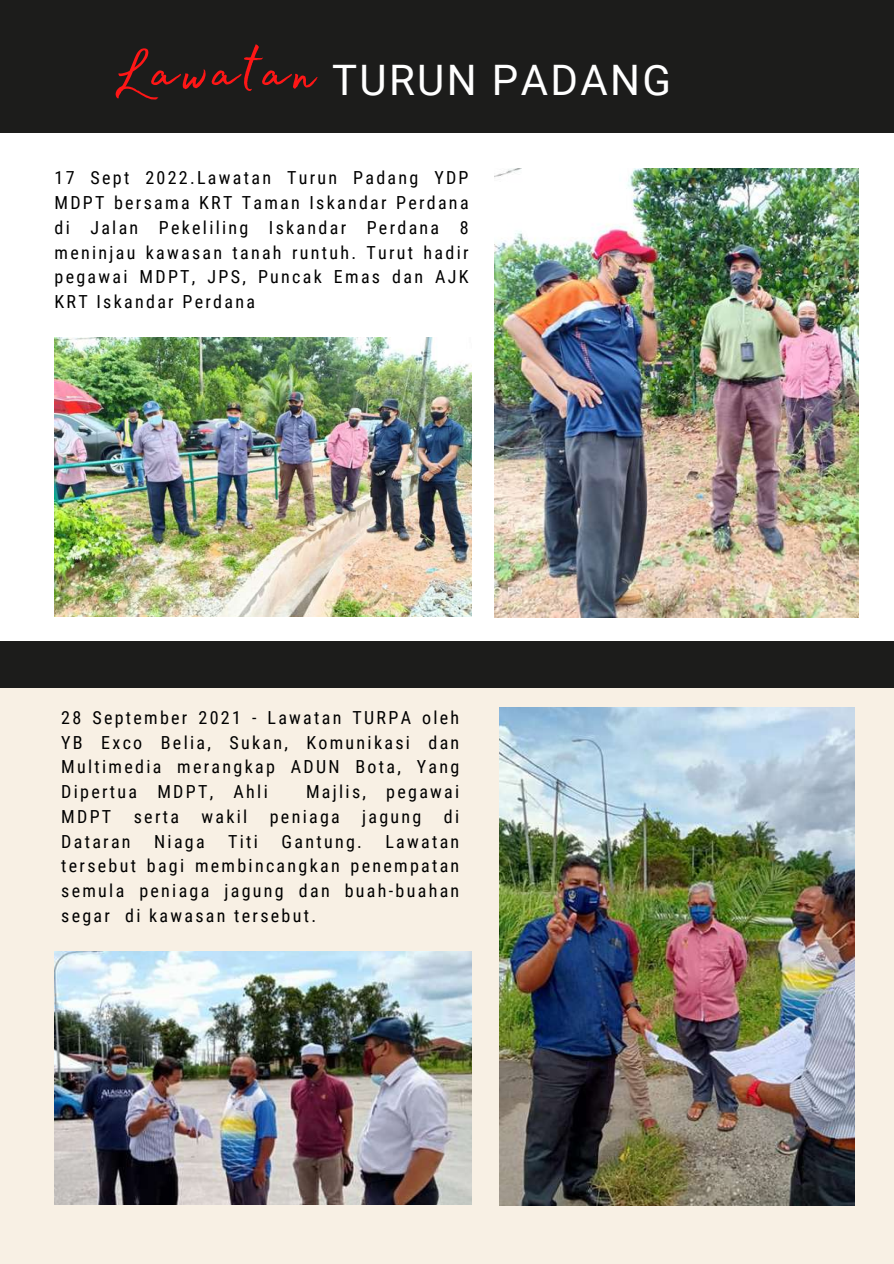
<style>
.page{position:relative;width:894px;height:1264px;background:#fff}
.page>*{position:absolute;margin:0;border:0;box-sizing:border-box;transform-origin:0 0}
.t1{font:78px "Madelyn Fill";letter-spacing:.055em;color:#ff1616}
.t2{font:42px "Roboto";letter-spacing:.055em;color:#fff}
.t3{font:18px/24.8px "Roboto Condensed";letter-spacing:.125em;color:#000;text-align:justify}
</style>
<div class="page">
<div style="left:0;top:0;width:893px;height:132px;background:#1c1c1b"></div>
<img style="left:54px;top:338px;width:417px;height:279px">
<img style="left:494px;top:168px;width:364px;height:449px">
<div style="left:0;top:641px;width:893px;height:47px;background:#1c1c1b"></div>
<div style="left:0;top:688px;width:893px;height:575px;background:#f8f0e4"></div>
<img style="left:54px;top:951px;width:417px;height:253px">
<img style="left:499px;top:707px;width:355px;height:498px">
<h1 class="t1" style="left:112px;top:12px;width:202px">Lawatan</h1>
<h2 class="t2" style="left:332px;top:56px;width:340px">TURUN PADANG</h2>
<p class="t3" style="left:54px;top:166px;width:415px">17 Sept 2022.Lawatan Turun Padang YDP MDPT bersama KRT Taman Iskandar Perdana di Jalan Pekeliling Iskandar Perdana 8 meninjau kawasan tanah runtuh. Turut hadir pegawai MDPT, JPS, Puncak Emas dan AJK KRT Iskandar Perdana</p>
<p class="t3" style="left:61px;top:705px;width:399px">28 September 2021 - Lawatan TURPA oleh YB Exco Belia, Sukan, Komunikasi dan Multimedia merangkap ADUN Bota, Yang Dipertua MDPT, Ahli</p>
<p class="t3" style="left:61px;top:779px;width:399px;text-indent:245px">Majlis, pegawai MDPT serta wakil peniaga jagung di Dataran</p>
<p class="t3" style="left:154px;top:829px;width:52px">Niaga</p>
<p class="t3" style="left:228px;top:829px;width:31px">Titi</p>
<p class="t3" style="left:281px;top:829px;width:82px">Gantung.</p>
<p class="t3" style="left:61px;top:829px;width:399px;text-indent:324px">Lawatan tersebut bagi membincangkan penempatan semula peniaga jagung dan buah-buahan segar di kawasan tersebut.</p>
</div>
